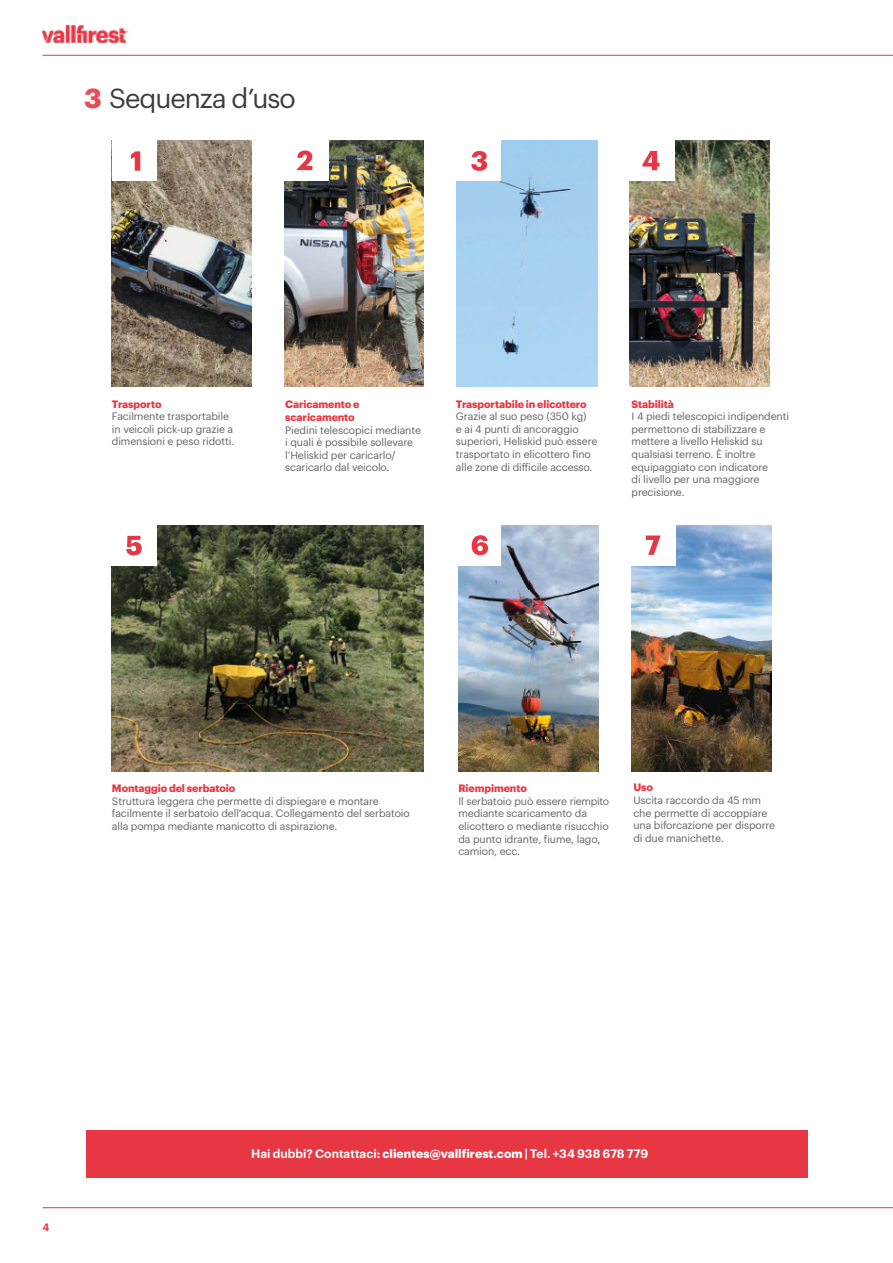
<style>
.page{position:relative;width:893px;height:1263px;background:#fff}
.page>*{position:absolute;margin:0;border:0;box-sizing:border-box;transform-origin:0 0}
.t1{font:27px "Graphik";letter-spacing:-.035em;color:#3c3c3b}
.t2{font:600 12px "Graphik";letter-spacing:.005em;color:#fff}
.t3{font:10.5px/12.6px "Graphik";letter-spacing:-.01em;color:#646363}
.t4{font:700 10.5px/13.5px "Graphik";letter-spacing:-.01em;color:#e73743}
.t5{font:600 10.5px "Graphik";color:#e73743}
.s1{font-weight:700;color:#ea4b55}
.s2{font-weight:700}
</style>
<div class="page">
<hr style="left:43px;top:55px;width:850px;height:1px;background:#e73743">
<img style="left:43px;top:26px;width:85px;height:17px">
<hr style="left:43px;top:1207px;width:850px;height:1px;background:#e73743">
<div style="left:87px;top:1131px;width:721px;height:47px;background:#e73743"></div>
<img style="left:112px;top:140px;width:140px;height:246px">
<img style="left:284px;top:140px;width:140px;height:246px">
<div style="left:457px;top:140px;width:140px;height:246px;background:#a6d1f1"></div>
<img style="left:630px;top:140px;width:139px;height:246px">
<img style="left:112px;top:526px;width:312px;height:245px">
<img style="left:459px;top:526px;width:139px;height:245px">
<img style="left:632px;top:526px;width:139px;height:245px">
<div style="left:112px;top:140px;width:45px;height:41px;background:#fff"></div>
<div style="left:106px;top:521px;width:51px;height:45px;background:#fff"></div>
<div style="left:282px;top:140px;width:47px;height:41px;background:#fff"></div>
<div style="left:455px;top:140px;width:46px;height:41px;background:#fff"></div>
<div style="left:456px;top:525px;width:45px;height:41px;background:#fff"></div>
<div style="left:626px;top:140px;width:49px;height:41px;background:#fff"></div>
<div style="left:631px;top:525px;width:44px;height:41px;background:#fff"></div>
<svg style="left:131px;top:151px;width:9px;height:20px"></svg>
<svg style="left:297px;top:151px;width:15px;height:19px"></svg>
<svg style="left:471px;top:151px;width:16px;height:20px"></svg>
<svg style="left:642px;top:151px;width:18px;height:19px"></svg>
<svg style="left:126px;top:536px;width:16px;height:19px"></svg>
<svg style="left:472px;top:535px;width:16px;height:20px"></svg>
<svg style="left:646px;top:535px;width:14px;height:20px"></svg>
<h1 class="t1" style="left:84px;top:78px;width:213px"><span class="s1">3</span> Sequenza d’uso</h1>
<p class="t4" style="left:112px;top:396px;width:51px">Trasporto</p>
<p class="t3" style="left:112px;top:409px;width:124px">Facilmente trasportabile in veicoli pick-up grazie a dimensioni e peso ridotti.</p>
<p class="t4" style="left:285px;top:396px;width:76px">Caricamento e scaricamento</p>
<p class="t3" style="left:285px;top:423px;width:137px">Piedini telescopici mediante i quali è possibile sollevare l’Heliskid per caricarlo/ scaricarlo dal veicolo.</p>
<p class="t4" style="left:456px;top:396px;width:132px">Trasportabile in elicottero</p>
<p class="t3" style="left:456px;top:409px;width:143px">Grazie al suo peso (350 kg)<br>e ai 4 punti di ancoraggio superiori, Heliskid può essere trasportato in elicottero fino alle zone di difficile accesso.</p>
<p class="t4" style="left:632px;top:396px;width:44px">Stabilità</p>
<p class="t3" style="left:632px;top:409px;width:159px">I 4 piedi telescopici indipendenti permettono di stabilizzare e mettere a livello Heliskid su qualsiasi terreno. È inoltre equipaggiato con indicatore<br>di livello per una maggiore precisione.</p>
<p class="t4" style="left:112px;top:781px;width:125px">Montaggio del serbatoio</p>
<p class="t3" style="left:112px;top:794px;width:299px">Struttura leggera che permette di dispiegare e montare facilmente il serbatoio dell’acqua. Collegamento del serbatoio alla pompa mediante manicotto di aspirazione.</p>
<p class="t4" style="left:458px;top:781px;width:70px">Riempimento</p>
<p class="t3" style="left:458px;top:794px;width:152px">Il serbatoio può essere riempito mediante scaricamento da elicottero o mediante risucchio da punto idrante, fiume, lago, camion, ecc.</p>
<p class="t4" style="left:633px;top:780px;width:21px">Uso</p>
<p class="t3" style="left:633px;top:793px;width:143px">Uscita raccordo da 45 mm che permette di accoppiare una biforcazione per disporre di due manichette.</p>
<p class="t5" style="left:43px;top:1219px;width:8px">4</p>
<p class="t2" style="left:251px;top:1144px;width:398px">Hai dubbi? Contattaci: <span class="s2">clientes@vallfirest.com</span> | Tel. +34 938 678 779</p>
</div>
